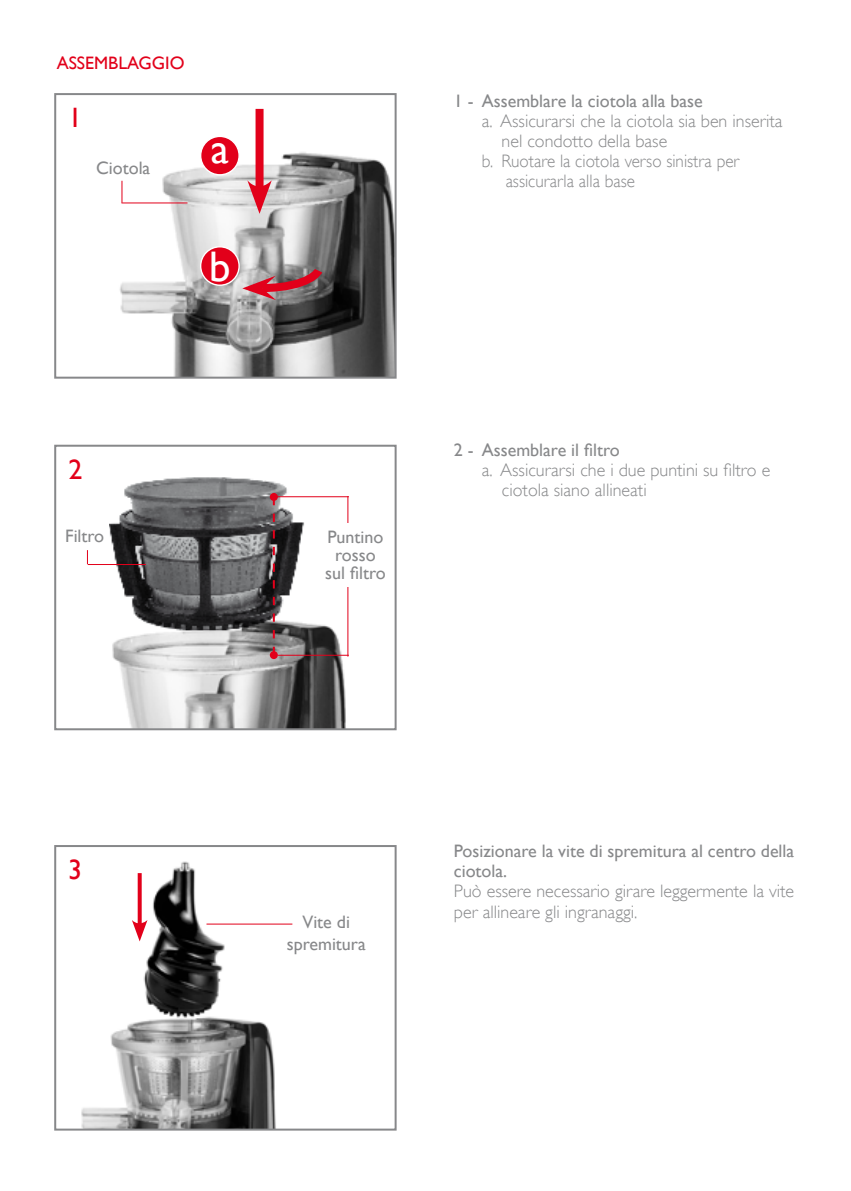
<style>
.page{position:relative;width:851px;height:1191px;background:#fff}
.page>*{position:absolute;margin:0;border:0;box-sizing:border-box;transform-origin:0 0}
.t1{font:42.6px "Gill Sans";color:#fff}
.t2{font:28px "Gill Sans";color:#e2001a}
.t3{font:300 18px/20px "Gill Sans";color:#87888a}
.t4{font:18px/18px "Gill Sans";color:#87888a;text-align:center}
.t5{font:300 18px "Gill Sans";color:#87888a;scale:.95 1}
.t6{font:18px "Gill Sans";color:#e2001a}
</style>
<div class="page">
<img style="left:113px;top:587px;width:236px;height:140px">
<div style="left:54px;top:445px;width:342px;height:285px;border:2px solid #87888a"></div>
<img style="left:120px;top:108px;width:273px;height:268px">
<div style="left:54px;top:93px;width:342px;height:286px;border:2px solid #87888a"></div>
<img style="left:81px;top:1021px;width:195px;height:106px">
<div style="left:54px;top:845px;width:342px;height:285px;border:2px solid #87888a"></div>
<img style="left:87px;top:477px;width:242px;height:180px">
<img style="left:112px;top:845px;width:144px;height:196px">
<div style="left:88px;top:154px;width:70px;height:28px;background:#fff"></div>
<div style="left:61px;top:522px;width:48px;height:28px;background:#fff"></div>
<div style="left:201px;top:136px;width:38px;height:39px;background:#e2001a;border-radius:50%"></div>
<div style="left:200px;top:136px;width:40px;height:39px;border:1px solid #fff;border-radius:50%"></div>
<div style="left:201px;top:247px;width:38px;height:38px;background:#e2001a;border-radius:50%"></div>
<div style="left:200px;top:246px;width:40px;height:40px;border:1px solid #fff;border-radius:50%"></div>
<svg style="left:121px;top:181px;width:1px;height:21px"></svg>
<svg style="left:87px;top:550px;width:1px;height:14px"></svg>
<hr style="left:347px;top:496px;width:1px;height:160px;background:#e2001a">
<hr style="left:121px;top:202px;width:66px;height:1px;background:#e2001a">
<hr style="left:88px;top:564px;width:58px;height:1px;background:#e2001a">
<hr style="left:278px;top:655px;width:71px;height:1px;background:#e2001a">
<svg style="left:273px;top:501px;width:2px;height:150px"></svg>
<div style="left:270px;top:493px;width:8px;height:8px;background:#e2001a;border-radius:50%"></div>
<div style="left:270px;top:651px;width:8px;height:8px;background:#e2001a;border-radius:50%"></div>
<hr style="left:273px;top:496px;width:76px;height:1px;background:#e2001a">
<hr style="left:206px;top:923px;width:86px;height:1px;background:#e2001a">
<div style="left:255px;top:109px;width:8px;height:85px;background:#e2001a"></div>
<svg style="left:247px;top:180px;width:25px;height:34px"></svg>
<svg style="left:138px;top:873px;width:4px;height:47px"></svg>
<svg style="left:132px;top:920px;width:15px;height:21px"></svg>
<svg style="left:242px;top:263px;width:84px;height:37px;background:#a26e74"></svg>
<div style="left:318px;top:523px;width:75px;height:64px;background:#fff"></div>
<p class="t6" style="left:57px;top:52px;width:129px">ASSEMBLAGGIO</p>
<h2 class="t2" style="left:68px;top:101px;width:15px">1</h2>
<p class="t4" style="left:96px;top:159px;width:56px">Ciotola</p>
<h1 class="t1" style="left:211px;top:124px;width:20px">a</h1>
<h1 class="t1" style="left:209px;top:241px;width:23px">b</h1>
<h2 class="t2" style="left:69px;top:453px;width:15px">2</h2>
<p class="t4" style="left:65px;top:527px;width:40px">Filtro</p>
<p class="t4" style="left:454px;top:91px;width:250px">1 - Assemblare la ciotola alla base</p>
<p class="t3" style="left:482px;top:110px;width:302px">a. Assicurarsi che la ciotola sia ben inserita</p>
<p class="t3" style="left:501px;top:130px;width:167px">nel condotto della base</p>
<p class="t5" style="left:482px;top:150px;width:272px">b. Ruotare la ciotola verso sinistra per</p>
<p class="t5" style="left:505px;top:170px;width:138px">assicurarla alla base</p>
<p class="t4" style="left:325px;top:528px;width:62px">Puntino rosso sul filtro</p>
<p class="t4" style="left:454px;top:441px;width:167px">2 - Assemblare il filtro</p>
<p class="t3" style="left:502px;top:460px;width:270px;text-indent:-20px">a. Assicurarsi che i due puntini su filtro e ciotola siano allineati</p>
<h2 class="t2" style="left:68px;top:853px;width:15px">3</h2>
<p class="t4" style="left:287px;top:911px;width:80px;line-height:21.6px">Vite di spremitura</p>
<p class="t4" style="left:454px;top:841px;width:342px;line-height:20px;text-align:left">Posizionare la vite di spremitura al centro della ciotola.</p>
<p class="t3" style="left:454px;top:881px;width:342px">Può essere necessario girare leggermente la vite per allineare gli ingranaggi.</p>
</div>
